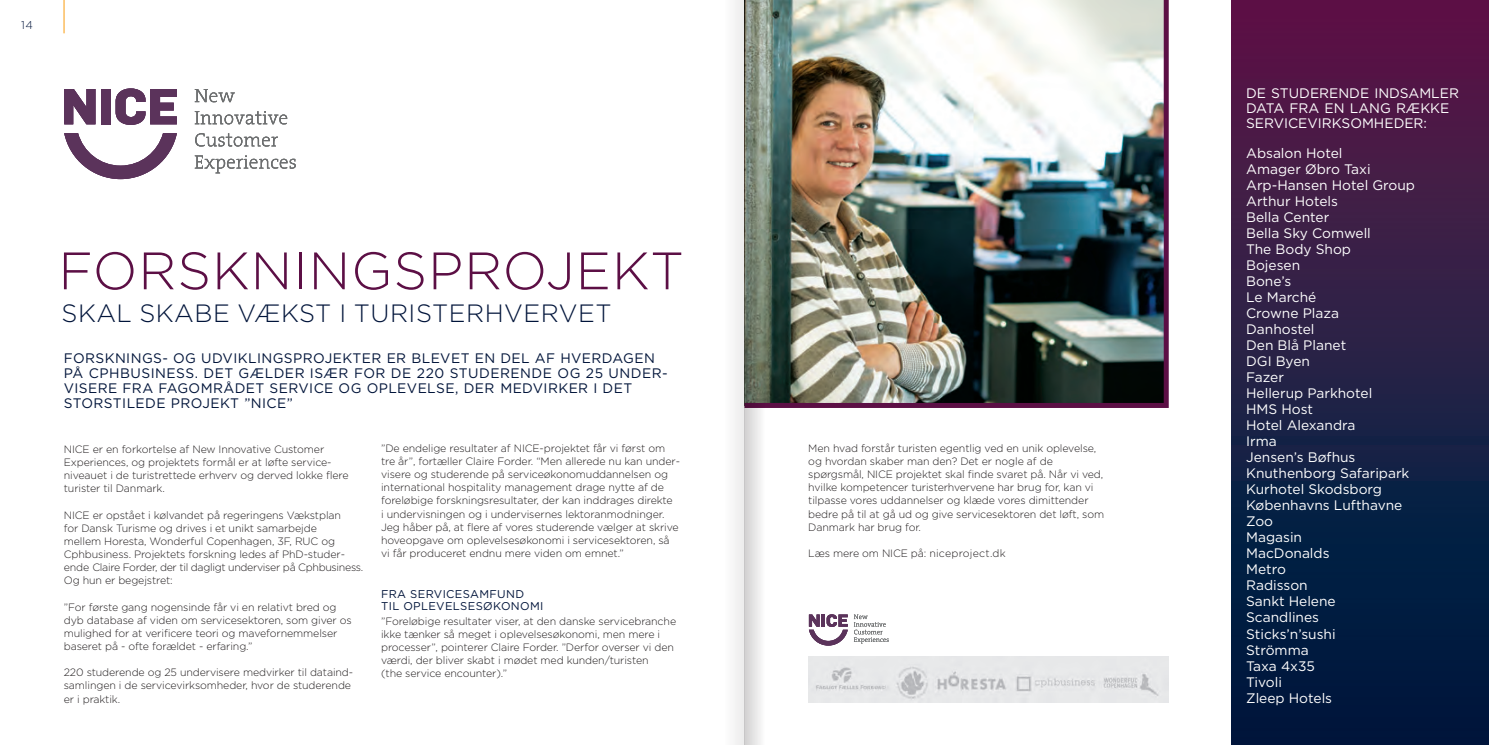
<style>
.page{position:relative;width:1489px;height:745px;background:#fff}
.page>*{position:absolute;margin:0;border:0;box-sizing:border-box;transform-origin:0 0}
.Uover_Vers_Gotham_Bo{font:300 52.5px "Gotham";letter-spacing:.02em;color:#5c0f45}
.Uover_Vers_Gotham_Bo-2{font:300 25px "Gotham";letter-spacing:.02em;color:#00143a}
.Gotham_Light_8_5_10{font:13.75px/15px "Gotham";color:#fff}
.Uover_Vers_Gotham_Bo-3{font:13.75px/15px "Gotham";letter-spacing:.03em;color:#00143a}
.Uover_Vers_Gotham_Bo-4{font:11.25px "Gotham";letter-spacing:.03em;color:#00143a}
.Uover_Vers_Gotham_Bo-5{font:300 11.25px "Gotham";color:#00143a}
.Gotham_Light_8_5_10-2{font:300 10.62px/13.1px "Gotham";letter-spacing:-.01em;color:#231f20}
</style>
<div class="page">
<div style="left:1230px;top:0;width:258px;height:744px;background:linear-gradient(to bottom,#5d1a48,#001f3f)"></div>
<hr style="left:63px;top:0;width:2px;height:33px;background:#fbb03f">
<img style="left:804px;top:0;width:364px;height:407px">
<img style="left:808px;top:656px;width:359px;height:46px">
<svg style="left:64px;top:133px;width:113px;height:46px"></svg>
<svg style="left:64px;top:89px;width:31px;height:35px"></svg>
<div style="left:101px;top:89px;width:10px;height:35px;background:#5b335b"></div>
<svg style="left:116px;top:88px;width:61px;height:37px"></svg>
<svg style="left:195px;top:89px;width:40px;height:13px"></svg>
<svg style="left:195px;top:111px;width:92px;height:13px"></svg>
<svg style="left:195px;top:133px;width:83px;height:13px"></svg>
<svg style="left:195px;top:155px;width:101px;height:18px"></svg>
<svg style="left:808px;top:614px;width:39px;height:31px"></svg>
<svg style="left:854px;top:614px;width:34px;height:29px"></svg>
<img style="left:744px;top:0;width:60px;height:744px">
<div style="left:684px;top:0;width:60px;height:744px;background:linear-gradient(to right,#fff,#f5f4f5)"></div>
<p class="Uover_Vers_Gotham_Bo-5" style="left:21px;top:18px;width:13px">14</p>
<p class="Uover_Vers_Gotham_Bo" style="left:58px;top:237px;width:627px">FORSKNINGSPROJEKT</p>
<p class="Uover_Vers_Gotham_Bo-2" style="left:61px;top:297px;width:551px">SKAL SKABE VÆKST I TURISTERHVERVET</p>
<p class="Uover_Vers_Gotham_Bo-3" style="left:64px;top:350px;width:592px">FORSKNINGS- OG UDVIKLINGSPROJEKTER ER BLEVET EN DEL AF HVERDAGEN</p>
<p class="Uover_Vers_Gotham_Bo-3" style="left:64px;top:365px;width:605px">PÅ CPHBUSINESS. DET GÆLDER ISÆR FOR DE 220 STUDERENDE OG 25 UNDER-<br>VISERE FRA FAGOMRÅDET SERVICE OG OPLEVELSE, DER MEDVIRKER I DET<br>STORSTILEDE PROJEKT ”NICE”</p>
<p class="Gotham_Light_8_5_10-2" style="left:64px;top:442px;width:286px">NICE er en forkortelse af New Innovative Customer Experiences, og projektets formål er at løfte service&shy;niveauet i de turistrettede erhverv og derved lokke flere turister til Danmark.</p>
<p class="Gotham_Light_8_5_10-2" style="left:64px;top:507px;width:301px">NICE er opstået i kølvandet på regeringens Vækstplan<br>for Dansk Turisme og drives i et unikt samarbejde<br>mellem Horesta, Wonderful Copenhagen, 3F, RUC og Cphbusiness. Projektets forskning ledes af PhD-studer&shy;ende Claire Forder, der til dagligt underviser på Cphbusiness.<br>Og hun er begejstret:</p>
<p class="Gotham_Light_8_5_10-2" style="left:64px;top:599px;width:289px">”For første gang nogensinde får vi en relativt bred og dyb database af viden om servicesektoren, som giver os mulighed for at verificere teori og mavefornemmelser baseret på - ofte forældet - erfaring.”</p>
<p class="Gotham_Light_8_5_10-2" style="left:64px;top:665px;width:291px">220 studerende og 25 undervisere medvirker til dataind&shy;samlingen i de servicevirksomheder, hvor de studerende er i praktik.</p>
<p class="Gotham_Light_8_5_10-2" style="left:381px;top:441px;width:300px">”De endelige resultater af NICE-projektet får vi først om tre år”, fortæller Claire Forder. “Men allerede nu kan under&shy;visere og studerende på serviceøkonomuddannelsen og international hospitality management drage nytte af de foreløbige forskningsresultater, der kan inddrages direkte<br>i undervisningen og i undervisernes lektoranmodninger.<br>Jeg håber på, at flere af vores studerende vælger at skrive hoveopgave om oplevelsesøkonomi i servicesektoren, så vi får produceret endnu mere viden om emnet.”</p>
<p class="Uover_Vers_Gotham_Bo-4" style="left:381px;top:586px;width:144px">FRA SERVICESAMFUND</p>
<p class="Uover_Vers_Gotham_Bo-4" style="left:381px;top:598px;width:164px">TIL OPLEVELSESØKONOMI</p>
<p class="Gotham_Light_8_5_10-2" style="left:381px;top:613px;width:296px">”Foreløbige resultater viser, at den danske servicebranche ikke tænker så meget i oplevelsesøkonomi, men mere i processer”, pointerer Claire Forder. ”Derfor overser vi den værdi, der bliver skabt i mødet med kunden/turisten<br>(the service encounter).”</p>
<p class="Gotham_Light_8_5_10-2" style="left:808px;top:441px;width:297px">Men hvad forstår turisten egentlig ved en unik oplevelse, og hvordan skaber man den? Det er nogle af de spørgsmål, NICE projektet skal finde svaret på. Når vi ved, hvilke kompetencer turisterhvervene har brug for, kan vi tilpasse vores uddannelser og klæde vores dimittender bedre på til at gå ud og give servicesektoren det løft, som Danmark har brug for.</p>
<p class="Gotham_Light_8_5_10-2" style="left:808px;top:546px;width:199px">Læs mere om NICE på: niceproject.dk</p>
<p class="Gotham_Light_8_5_10" style="left:1245px;top:85px;width:214px">DE STUDERENDE INDSAMLER<br>DATA FRA EN LANG RÆKKE<br>SERVICEVIRKSOMHEDER:</p>
<p class="Gotham_Light_8_5_10" style="left:1245px;top:145px;width:98px">Absalon Hotel</p>
<p class="Gotham_Light_8_5_10" style="left:1245px;top:161px;width:126px">Amager Øbro Taxi</p>
<p class="Gotham_Light_8_5_10" style="left:1245px;top:177px;width:170px">Arp-Hansen Hotel Group</p>
<p class="Gotham_Light_8_5_10" style="left:1245px;top:193px;width:93px">Arthur Hotels</p>
<p class="Gotham_Light_8_5_10" style="left:1245px;top:209px;width:85px">Bella Center</p>
<p class="Gotham_Light_8_5_10" style="left:1245px;top:225px;width:126px">Bella Sky Comwell</p>
<p class="Gotham_Light_8_5_10" style="left:1245px;top:241px;width:106px">The Body Shop</p>
<p class="Gotham_Light_8_5_10" style="left:1245px;top:257px;width:56px">Bojesen</p>
<p class="Gotham_Light_8_5_10" style="left:1245px;top:273px;width:47px">Bone’s</p>
<p class="Gotham_Light_8_5_10" style="left:1245px;top:289px;width:72px">Le Marché</p>
<p class="Gotham_Light_8_5_10" style="left:1245px;top:305px;width:94px">Crowne Plaza</p>
<p class="Gotham_Light_8_5_10" style="left:1245px;top:321px;width:70px">Danhostel</p>
<p class="Gotham_Light_8_5_10" style="left:1245px;top:337px;width:102px">Den Blå Planet</p>
<p class="Gotham_Light_8_5_10" style="left:1245px;top:353px;width:65px">DGI Byen</p>
<p class="Gotham_Light_8_5_10" style="left:1245px;top:369px;width:39px">Fazer</p>
<p class="Gotham_Light_8_5_10" style="left:1245px;top:385px;width:128px">Hellerup Parkhotel</p>
<p class="Gotham_Light_8_5_10" style="left:1245px;top:401px;width:68px">HMS Host</p>
<p class="Gotham_Light_8_5_10" style="left:1245px;top:417px;width:111px">Hotel Alexandra</p>
<p class="Gotham_Light_8_5_10" style="left:1245px;top:433px;width:32px">Irma</p>
<p class="Gotham_Light_8_5_10" style="left:1245px;top:449px;width:111px">Jensen’s Bøfhus</p>
<p class="Gotham_Light_8_5_10" style="left:1245px;top:465px;width:165px">Knuthenborg Safaripark</p>
<p class="Gotham_Light_8_5_10" style="left:1245px;top:481px;width:137px">Kurhotel Skodsborg</p>
<p class="Gotham_Light_8_5_10" style="left:1245px;top:497px;width:158px">Københavns Lufthavne</p>
<p class="Gotham_Light_8_5_10" style="left:1245px;top:513px;width:28px">Zoo</p>
<p class="Gotham_Light_8_5_10" style="left:1245px;top:529px;width:57px">Magasin</p>
<p class="Gotham_Light_8_5_10" style="left:1245px;top:545px;width:85px">MacDonalds</p>
<p class="Gotham_Light_8_5_10" style="left:1245px;top:561px;width:41px">Metro</p>
<p class="Gotham_Light_8_5_10" style="left:1245px;top:577px;width:63px">Radisson</p>
<p class="Gotham_Light_8_5_10" style="left:1245px;top:593px;width:91px">Sankt Helene</p>
<p class="Gotham_Light_8_5_10" style="left:1245px;top:609px;width:74px">Scandlines</p>
<p class="Gotham_Light_8_5_10" style="left:1245px;top:625px;width:91px">Sticks’n’sushi</p>
<p class="Gotham_Light_8_5_10" style="left:1245px;top:641px;width:64px">Strömma</p>
<p class="Gotham_Light_8_5_10" style="left:1245px;top:657px;width:70px">Taxa 4x35</p>
<p class="Gotham_Light_8_5_10" style="left:1245px;top:673px;width:37px">Tivoli</p>
<p class="Gotham_Light_8_5_10" style="left:1245px;top:689px;width:87px">Zleep Hotels</p>
</div>
